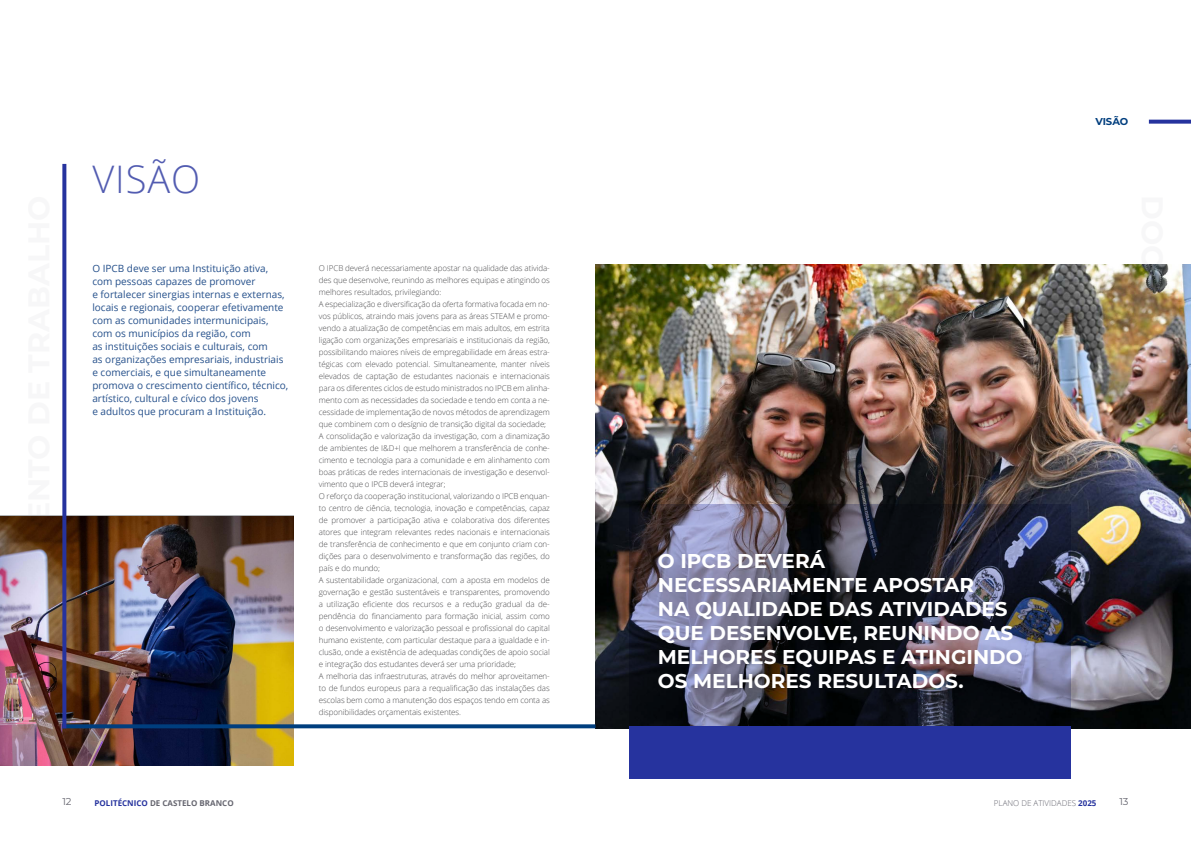
<style>
.page{position:relative;width:1191px;height:842px;background:#fff}
.page>*{position:absolute;margin:0;border:0;box-sizing:border-box;transform-origin:0 0}
.t1{font:300 38px "Open Sans";letter-spacing:.025em;color:#525cb1}
.t2{font:700 20px/24px "Montserrat";color:#fff}
.t3{font:10px/13px "Open Sans";color:#25508b}
.t4{font:700 10px "Montserrat";letter-spacing:-.005em;color:#003e7e}
.t5{font:10px "Montserrat";color:#666670}
.t6{font:300 8px/12px "Open Sans";letter-spacing:-.01em;color:#4d4d4f}
.t7{font:700 8px "Open Sans";color:#666670}
.t8{font:300 8px "Open Sans";color:#666670}
.s1{color:#26339e}
.s2{font-weight:700;color:#26339e}
</style>
<div class="page">
<img style="left:595px;top:265px;width:596px;height:463px">
<img style="left:629px;top:504px;width:442px;height:222px">
<img style="left:0;top:516px;width:293px;height:249px">
<svg style="left:66px;top:724px;width:529px;height:4px;background:#0f4781"></svg>
<svg style="left:62px;top:164px;width:4px;height:564px;background:#353f9f"></svg>
<svg style="left:1148px;top:120px;width:43px;height:4px"></svg>
<div style="left:629px;top:726px;width:442px;height:53px;background:#26339e"></div>
<h1 class="t1" style="left:92px;top:153px;width:109px">VISÃO</h1>
<p class="t3" style="left:92px;top:262px;width:197px">O IPCB deve ser uma Instituição ativa, com pessoas capazes de promover<br>e fortalecer sinergias internas e externas, locais e regionais, cooperar efetivamente com as comunidades intermunicipais, com os municípios da região, com<br>as instituições sociais e culturais, com<br>as organizações empresariais, industriais e comerciais, e que simultaneamente promova o crescimento científico, técnico, artístico, cultural e cívico dos jovens<br>e adultos que procuram a Instituição.</p>
<p class="t6" style="left:319px;top:262px;width:232px">O IPCB deverá necessariamente apostar na qualidade das ativida&shy;des que desenvolve, reunindo as melhores equipas e atingindo os melhores resultados, privilegiando:<br>A especialização e diversificação da oferta formativa focada em no&shy;vos públicos, atraindo mais jovens para as áreas STEAM e promo&shy;vendo a atualização de competências em mais adultos, em estrita ligação com organizações empresariais e institucionais da região, possibilitando maiores níveis de empregabilidade em áreas estra&shy;tégicas com elevado potencial. Simultaneamente, manter níveis elevados de captação de estudantes nacionais e internacionais para os diferentes ciclos de estudo ministrados no IPCB em alinha&shy;mento com as necessidades da sociedade e tendo em conta a ne&shy;cessidade de implementação de novos métodos de aprendizagem que combinem com o desígnio de transição digital da sociedade; A consolidação e valorização da investigação, com a dinamização de ambientes de I&amp;D+I que melhorem a transferência de conhe&shy;cimento e tecnologia para a comunidade e em alinhamento com boas práticas de redes internacionais de investigação e desenvol&shy;vimento que o IPCB deverá integrar;<br>O reforço da cooperação institucional, valorizando o IPCB enquan&shy;to centro de ciência, tecnologia, inovação e competências, capaz de promover a participação ativa e colaborativa dos diferentes atores que integram relevantes redes nacionais e internacionais de transferência de conhecimento e que em conjunto criam con&shy;dições para o desenvolvimento e transformação das regiões, do país e do mundo;<br>A sustentabilidade organizacional, com a aposta em modelos de governação e gestão sustentáveis e transparentes, promovendo a utilização eficiente dos recursos e a redução gradual da de&shy;pendência do financiamento para formação inicial, assim como o desenvolvimento e valorização pessoal e profissional do capital humano existente, com particular destaque para a igualdade e in&shy;clusão, onde a existência de adequadas condições de apoio social e integração dos estudantes deverá ser uma prioridade;<br>A melhoria das infraestruturas, através do melhor aproveitamen&shy;to de fundos europeus para a requalificação das instalações das escolas bem como a manutenção dos espaços tendo em conta as disponibilidades orçamentais existentes.</p>
<p class="t4" style="left:1095px;top:114px;width:34px">VISÃO</p>
<h2 class="t2" style="left:658px;top:548px;width:366px">O IPCB DEVERÁ<br>NECESSARIAMENTE APOSTAR<br>NA QUALIDADE DAS ATIVIDADES<br>QUE DESENVOLVE, REUNINDO AS<br>MELHORES EQUIPAS E ATINGINDO<br>OS MELHORES RESULTADOS.</h2>
<p class="t5" style="left:62px;top:795px;width:11px">12</p>
<p class="t7" style="left:94px;top:798px;width:141px"><span class="s1">POLITÉCNICO</span> DE CASTELO BRANCO</p>
<p class="t8" style="left:994px;top:797px;width:104px">PLANO DE ATIVIDADES <span class="s2">2025</span></p>
<p class="t5" style="left:1119px;top:795px;width:11px">13</p>
</div>
